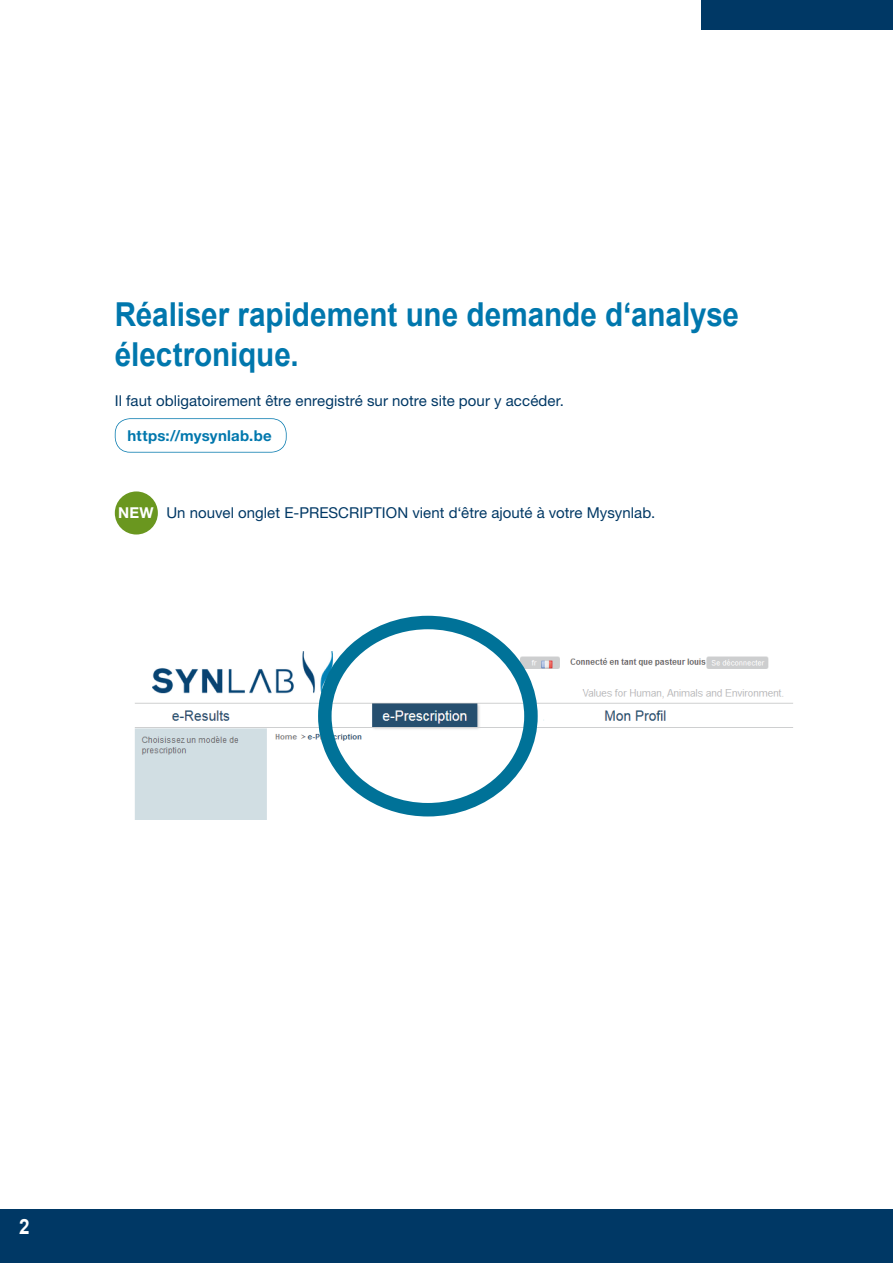
<style>
.page{position:relative;width:893px;height:1263px;background:#fff}
.page>*{position:absolute;margin:0;border:0;box-sizing:border-box;transform-origin:0 0}
.t1{font:700 33px/40.5px "Arial";letter-spacing:-.005em;color:#0077ad;scale:.9 1}
.t2{font:700 21px "Arial";color:#fff;scale:.9 1}
.t3{font:15px "Helvetica Neue LT Std";letter-spacing:.005em;color:#003865}
.t4{font:700 15px "Helvetica Neue LT Std";letter-spacing:.015em;color:#0077ad}
.s1{font-weight:700;color:#fff}
</style>
<div class="page">
<div style="left:0;top:1210px;width:893px;height:53px;background:#003865"></div>
<div style="left:115px;top:491px;width:43px;height:43px;background:#6a971f;border-radius:50%"></div>
<svg style="left:115px;top:418px;width:172px;height:35px"></svg>
<div style="left:702px;top:0;width:191px;height:30px;background:#003865"></div>
<img style="left:135px;top:652px;width:658px;height:167px">
<div style="left:268px;top:746px;width:553px;height:141px;background:#fff"></div>
<svg style="left:318px;top:616px;width:220px;height:200px"></svg>
<h1 class="t1" style="left:115px;top:295px;width:695px">Réaliser rapidement une demande d‘analyse électronique.</h1>
<p class="t3" style="left:115px;top:391px;width:451px">Il faut obligatoirement être enregistré sur notre site pour y accéder.</p>
<p class="t4" style="left:128px;top:426px;width:146px">https://mysynlab.be</p>
<p class="t3" style="left:118px;top:504px;width:539px"><span class="s1">NEW</span> Un nouvel onglet E-PRESCRIPTION vient d‘être ajouté à votre Mysynlab.</p>
<h2 class="t2" style="left:19px;top:1213px;width:13px">2</h2>
</div>
